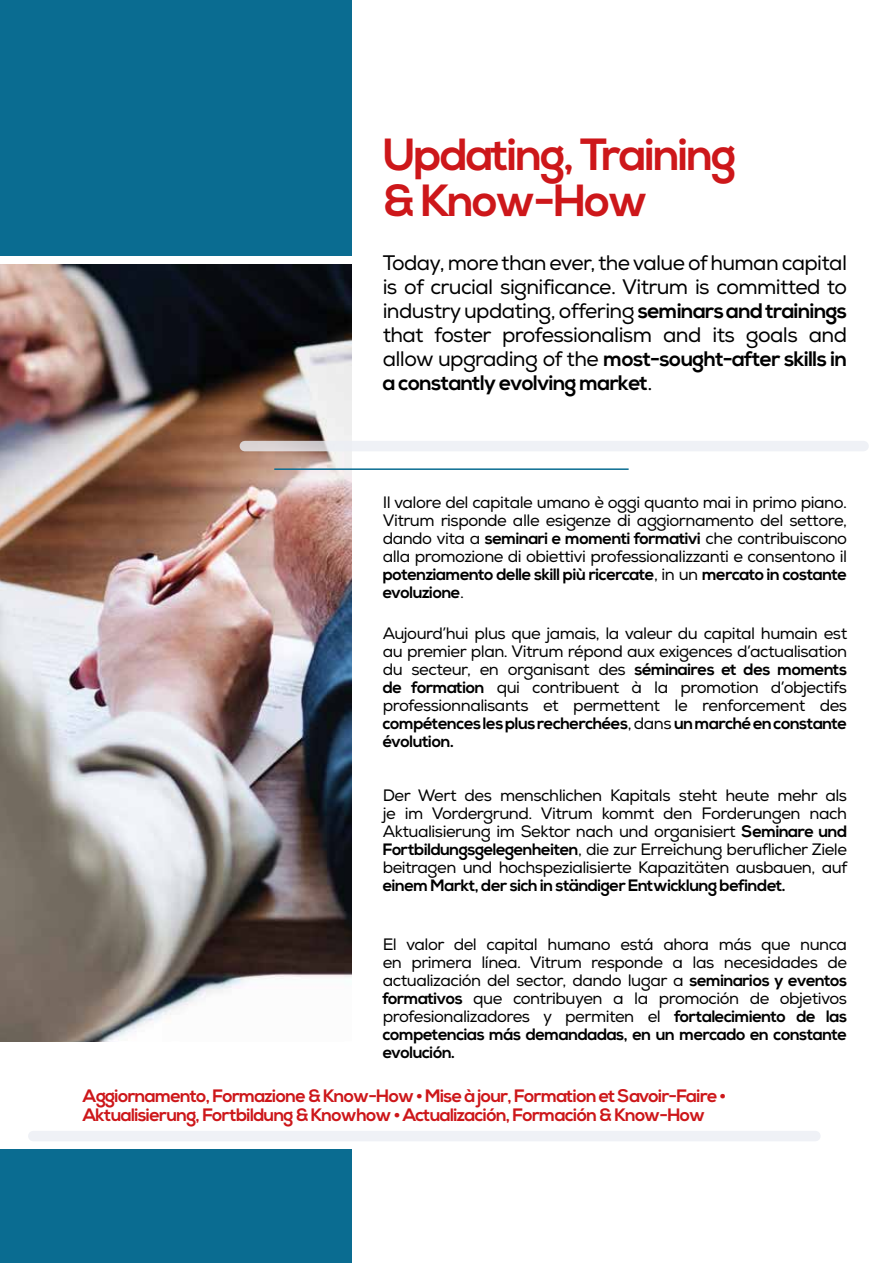
<style>
.page{position:relative;width:893px;height:1263px;background:#fff}
.page>*{position:absolute;margin:0;border:0;box-sizing:border-box;transform-origin:0 0}
.t1{font:700 45px/46.5px "Nexa";letter-spacing:-.04em;color:#cd171a}
.t2{font:21px/24px "Nexa";letter-spacing:-.03em;color:#000;text-align:justify}
.t3{font:700 18px/19.5px "Nexa";letter-spacing:-.04em;color:#cd171a}
.t4{font:16.5px/18px "Nexa";letter-spacing:-.03em;color:#000;text-align:justify}
.t5{font:700 16.5px "Nexa";letter-spacing:-.03em;color:#000}
.s1{font-weight:700}
</style>
<div class="page">
<div style="left:33px;top:1131px;width:782px;height:10px;background:#ebeef4"></div>
<div style="left:0;top:0;width:351px;height:255px;background:#0a6c91"></div>
<div style="left:0;top:1150px;width:351px;height:113px;background:#0a6c91"></div>
<img style="left:0;top:264px;width:351px;height:778px">
<div style="left:245px;top:441px;width:619px;height:10px;background:#ebeef4"></div>
<hr style="left:274px;top:468px;width:355px;height:2px;background:#0a6c91">
<h1 class="t1" style="left:383px;top:133px;width:355px">Updating, Training &amp; Know-How</h1>
<p class="t2" style="left:383px;top:251px;width:466px">Today, more than ever, the value of human capital is of crucial significance. Vitrum is committed to industry updating, offering <span class="s1">seminars and trainings </span>that foster professionalism and its goals and allow upgrading of the <span class="s1">most-sought-after skills in a constantly evolving market</span>.</p>
<p class="t4" style="left:383px;top:494px;width:466px">Il valore del capitale umano è oggi quanto mai in primo piano.<br>Vitrum risponde alle esigenze di aggiornamento del settore, dando vita a <span class="s1">seminari e momenti formativi</span> che contribuiscono alla promozione di obiettivi professionalizzanti e consentono il <span class="s1">potenziamento delle skill più ricercate</span>, in un <span class="s1">mercato in costante evoluzione</span>.</p>
<p class="t4" style="left:383px;top:624px;width:466px">Aujourd’hui plus que jamais, la valeur du capital humain est au premier plan. Vitrum répond aux exigences d’actualisation du secteur, en organisant des <span class="s1">séminaires et des moments de formation</span> qui contribuent à la promotion d’objectifs professionnalisants et permettent le renforcement des <span class="s1">compétences les plus recherchées</span>, dans <span class="s1">un marché en constante évolution.</span></p>
<p class="t4" style="left:383px;top:786px;width:466px">Der Wert des menschlichen Kapitals steht heute mehr als je im Vordergrund. Vitrum kommt den Forderungen nach Aktualisierung im Sektor nach und organisiert <span class="s1">Seminare und Fortbildungsgelegenheiten</span>, die zur Erreichung beruflicher Ziele beitragen und hochspezialisierte Kapazitäten ausbauen, auf</p>
<p class="t5" style="left:383px;top:875px;width:405px">einem Markt, der sich in ständiger Entwicklung befindet.</p>
<p class="t4" style="left:383px;top:936px;width:466px">El valor del capital humano está ahora más que nunca en primera línea. Vitrum responde a las necesidades de actualización del sector, dando lugar a <span class="s1">seminarios y eventos formativos</span> que contribuyen a la promoción de objetivos profesionalizadores y permiten el <span class="s1">fortalecimiento de las competencias más demandadas, en un mercado en constante evolución.</span></p>
<p class="t3" style="left:83px;top:1086px;width:645px">Aggiornamento, Formazione &amp; Know-How • Mise à jour, Formation et Savoir-Faire •<br>Aktualisierung, Fortbildung &amp; Knowhow • Actualización, Formación &amp; Know-How</p>
</div>
